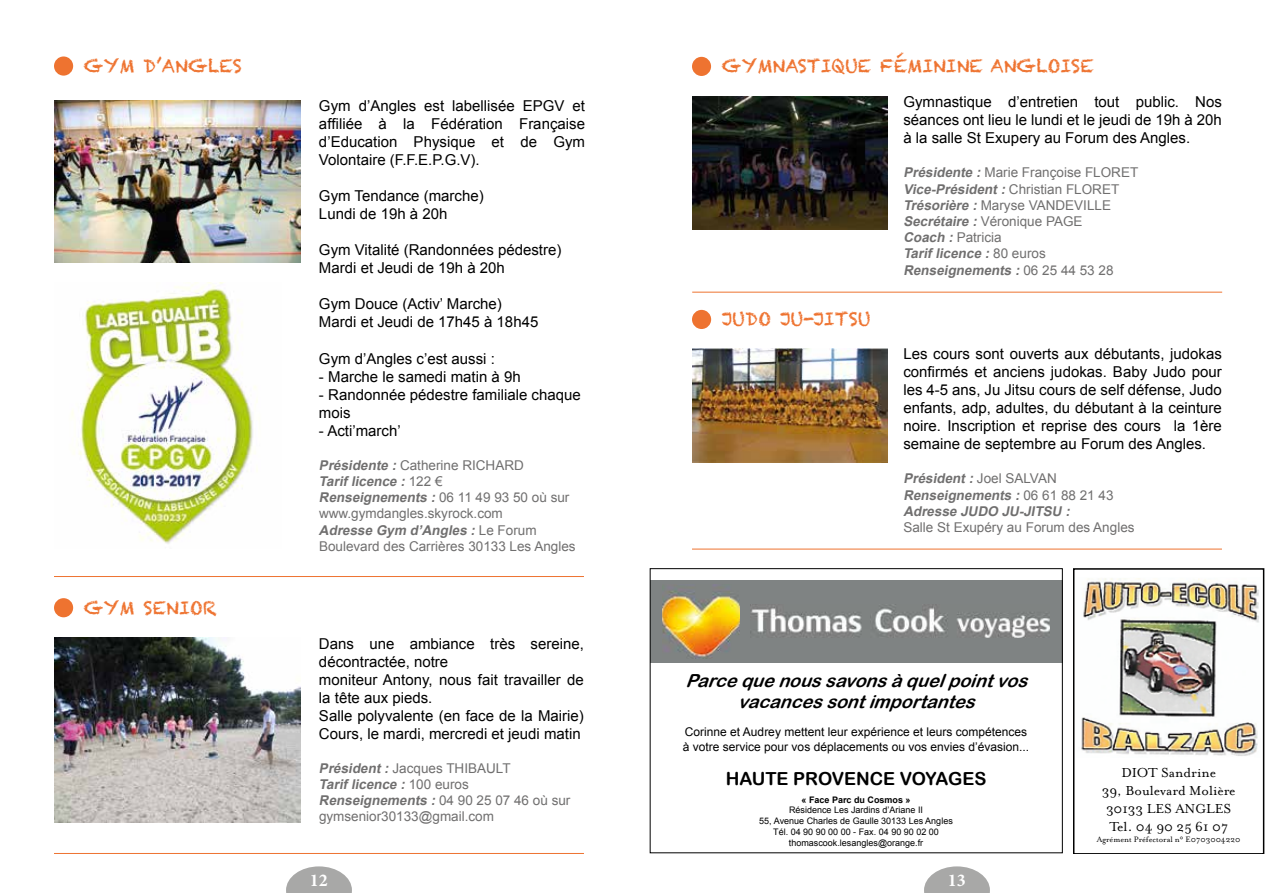
<style>
.page{position:relative;width:1276px;height:893px;background:#fff}
.page>*{position:absolute;margin:0;border:0;box-sizing:border-box;transform-origin:0 0}
.t1{font:18px "Chalkduster";color:#ee7330}
.t2{font:italic 18px/21.6px "Arial Rounded MT Bold";color:#000;text-align:center}
.t3{font:18px "Arial Rounded MT Bold";color:#000}
.t4{font:700 18px "Minion Pro";color:#fff}
.t5{font:15px/18px "Arial";color:#000}
.t6{font:15px/18px "Mrs Eaves OT";color:#000;text-align:center}
.t7{font:13.5px/16.2px "Arial";color:#706f6f}
.t8{font:italic 700 13.5px/16.2px "Arial";color:#706f6f}
.t9{font:12px/14.4px "Arial";color:#000}
.t10{font:9px/10.8px "Arial";color:#000;text-align:center}
.t11{font:9px "Mrs Eaves OT";color:#000}
.t12{font:700 9px "Arial";color:#000}
.s1{font-weight:700;font-style:italic}
.s2{font-weight:400;font-style:normal}
</style>
<div class="page">
<svg style="left:286px;top:866px;width:66px;height:27px"></svg>
<div style="left:692px;top:310px;width:19px;height:19px;background:#ee7330;border-radius:50%"></div>
<svg style="left:924px;top:866px;width:66px;height:27px"></svg>
<img style="left:1073px;top:569px;width:191px;height:285px">
<img style="left:692px;top:348px;width:195px;height:115px">
<div style="left:650px;top:580px;width:412px;height:83px;background:#7f8383"></div>
<img style="left:751px;top:605px;width:298px;height:33px">
<img style="left:662px;top:584px;width:77px;height:74px">
<div style="left:650px;top:568px;width:412px;height:285px;border:1px solid #000"></div>
<div style="left:692px;top:57px;width:19px;height:19px;background:#ee7330;border-radius:50%"></div>
<div style="left:54px;top:56px;width:19px;height:20px;background:#ee7330;border-radius:50%"></div>
<hr style="left:54px;top:576px;width:530px;height:1px;background:#ee7330">
<img style="left:54px;top:101px;width:246px;height:161px">
<img style="left:71px;top:282px;width:187px;height:262px">
<img style="left:54px;top:638px;width:246px;height:185px">
<hr style="left:54px;top:853px;width:530px;height:1px;background:#ee7330">
<div style="left:54px;top:598px;width:19px;height:19px;background:#ee7330;border-radius:50%"></div>
<img style="left:692px;top:96px;width:195px;height:134px">
<hr style="left:692px;top:292px;width:530px;height:1px;background:#ee7330">
<hr style="left:692px;top:549px;width:530px;height:1px;background:#ee7330">
<p class="t1" style="left:84px;top:55px;width:159px">GYM D’ANGLES</p>
<p class="t1" style="left:84px;top:597px;width:134px">GYM SENIOR</p>
<p class="t5" style="left:319px;top:97px;width:267px;text-align:justify">Gym d’Angles est labellisée EPGV et affiliée à la Fédération Française d’Education Physique et de Gym Volontaire (F.F.E.P.G.V).</p>
<p class="t5" style="left:319px;top:187px;width:166px">Gym Tendance (marche)<br>Lundi de 19h à 20h</p>
<p class="t5" style="left:319px;top:241px;width:244px">Gym Vitalité (Randonnées pédestre)<br>Mardi et Jeudi de 19h à 20h</p>
<p class="t5" style="left:319px;top:295px;width:221px">Gym Douce (Activ’ Marche)<br>Mardi et Jeudi de 17h45 à 18h45</p>
<p class="t5" style="left:319px;top:349px;width:177px">Gym d’Angles c’est aussi :</p>
<p class="t5" style="left:319px;top:367px;width:203px">- Marche le samedi matin à 9h</p>
<p class="t5" style="left:319px;top:385px;width:263px">- Randonnée pédestre familiale chaque mois</p>
<p class="t5" style="left:319px;top:421px;width:83px">- Acti’march’</p>
<p class="t7" style="left:319px;top:457px;width:258px"><span class="s1">Présidente :</span>Catherine RICHARD<br><span class="s1">Tariflicence :</span>1 2 2 €<br><span class="s1">Renseignements :</span>0 6 1 1 4 9 9 3 5 0 o ù s u r www.gymdangles.skyrock.com<br><span class="s1">Adresse Gym d’Angles :</span>L e F o r u m<br>Boulevard des Carrières 30133 Les Angles</p>
<p class="t5" style="left:319px;top:634px;width:266px">Dans une ambiance très sereine, décontractée, notre<br>moniteur Antony, nous fait travailler de la tête aux pieds.<br>Salle polyvalente (en face de la Mairie)<br>Cours, le mardi, mercredi et jeudi matin</p>
<p class="t7" style="left:319px;top:760px;width:253px"><span class="s1">Président:</span>Jacques THIBAULT<br><span class="s1">Tariflicence :</span>1 0 0 e u ro s<br><span class="s1">Renseignements :</span>0 4 9 0 2 5 0 7 4 6 o ù s u r gymsenior30133@gmail.com</p>
<p class="t4" style="left:310px;top:867px;width:19px">12</p>
<p class="t1" style="left:722px;top:55px;width:373px">GYMNASTIQUE FÉMININE ANGLOISE</p>
<p class="t5" style="left:903px;top:93px;width:320px;text-align:justify">Gymnastique d’entretien tout public. Nos séances ont lieu le lundi et le jeudi de 19h à 20h à la salle St Exupery au Forum des Angles.</p>
<p class="t7" style="left:903px;top:165px;width:236px"><span class="s1">Présidente :</span>Marie Françoise FLORET<br><span class="s1">Vice-Président:</span>Christian FLORET<br><span class="s1">Trésorière :</span>Maryse VANDEVILLE<br><span class="s1">Secrétaire :</span>Véronique PAGE<br><span class="s1">Coach :</span>Patricia<br><span class="s1">Tariflicence :</span>8 0 e u ro s<br><span class="s1">Renseignements :</span>0 6 2 5 4 4 5 3 2 8</p>
<p class="t1" style="left:722px;top:308px;width:150px">JUDO JU-JITSU</p>
<p class="t5" style="left:903px;top:345px;width:320px;text-align:justify">Les cours sont ouverts aux débutants, judokas confirmés et anciens judokas. Baby Judo pour les 4-5 ans, Ju Jitsu cours de self défense, Judo enfants, adp, adultes, du débutant à la ceinture noire. Inscription et reprise des cours la 1ère semaine de septembre au Forum des Angles.</p>
<p class="t8" style="left:903px;top:471px;width:212px">Président:<span class="s2">J o e l S A LVA N<br></span>Renseignements :<span class="s2">0 6 6 1 8 8 2 1 4 3<br></span>Adresse JUDO JU-JITSU :</p>
<p class="t7" style="left:903px;top:519px;width:233px">Salle St Exupéry au Forum des Angles</p>
<p class="t2" style="left:685px;top:669px;width:350px">Parceque noussavonsàquelpointvos vacancessontimportantes</p>
<p class="t9" style="left:683px;top:725px;width:348px">Corinne et Audrey mettent leur expérience et leurs compétences à votre service pour vos déplacements ou vos envies d’évasion...</p>
<p class="t3" style="left:725px;top:768px;width:262px">HAUTE PROVENCE VOYAGES</p>
<p class="t12" style="left:801px;top:793px;width:111px">« Face Parc du Cosmos »</p>
<p class="t10" style="left:759px;top:805px;width:195px">Résidence Les Jardins d’Ariane II<br>55, Avenue Charles de Gaulle 30133 Les Angles Tél. 04 90 90 00 00 - Fax. 04 90 90 02 00 thomascook.lesangles@orange.fr</p>
<p class="t4" style="left:948px;top:868px;width:19px">13</p>
<p class="t6" style="left:1101px;top:764px;width:135px">DIOT Sandrine<br>39, Boulevard Molière<br>30133 LES ANGLES<br>Tel. 04 90 25 61 07</p>
<p class="t11" style="left:1097px;top:835px;width:145px">Agrément Préfectoral n° E0703004220</p>
</div>
